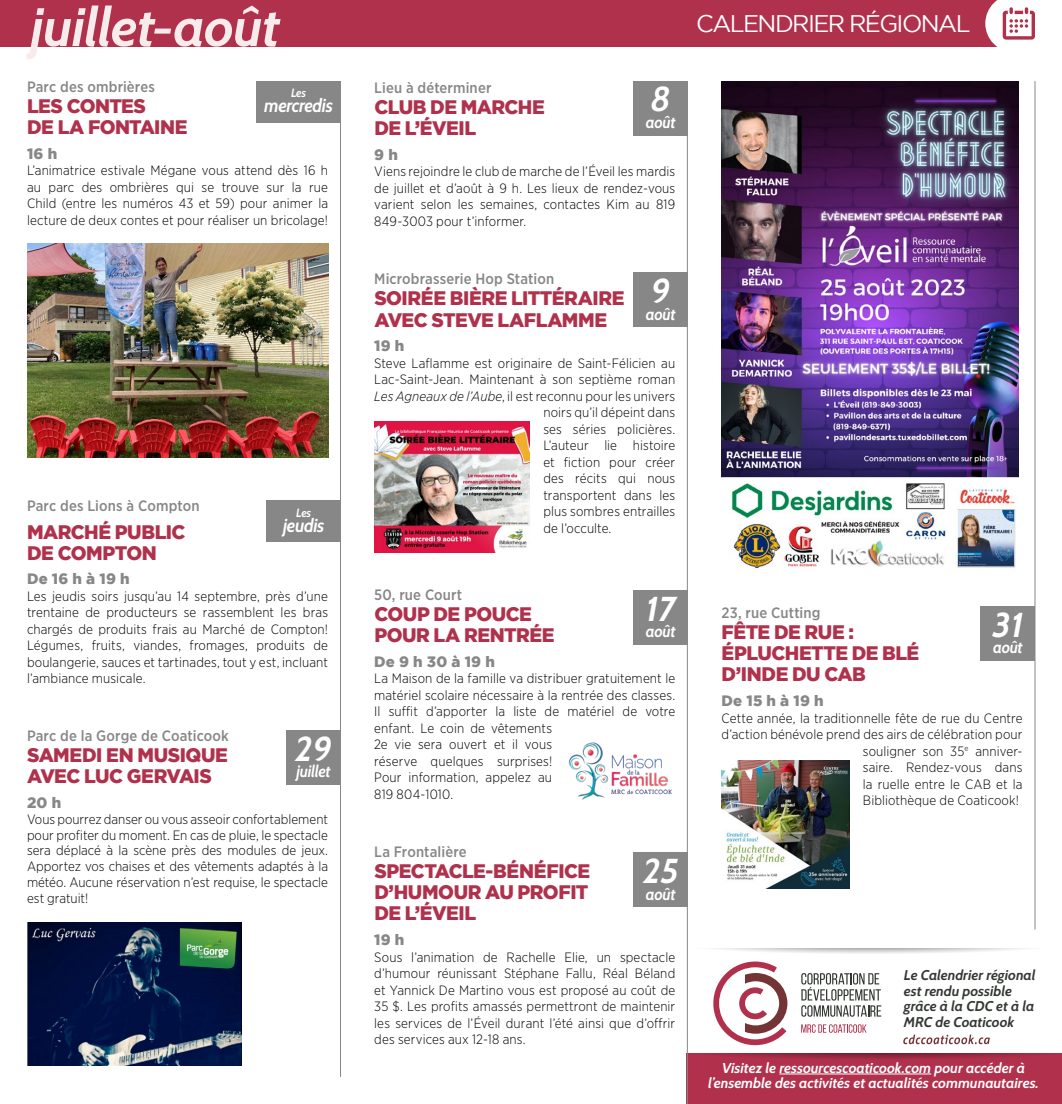
<style>
.page{position:relative;width:1062px;height:1104px;background:#fff}
.page>*{position:absolute;margin:0;border:0;box-sizing:border-box;transform-origin:0 0}
.t1{font:italic 700 54px "Cabin";letter-spacing:-.015em;color:#f7ebeb}
.t2{font:italic 700 34.5px "Cabin";color:#fff}
.t3{font:24px "Gotham";letter-spacing:-.065em;color:#fff}
.t4{font:900 19.5px/21px "Gotham";letter-spacing:-.025em;color:#b0314c}
.t5{font:italic 700 18.75px "Cabin";letter-spacing:-.02em;color:#fff;scale:.92 1}
.t6{font:italic 700 16.5px "Cabin";letter-spacing:-.02em;color:#fff;scale:.92 1}
.t7{font:500 15px "Gotham Narrow";letter-spacing:.01em;color:#878787}
.t8{font:900 15px "Gotham";letter-spacing:.02em;color:#878787}
.t9{font:italic 700 14.25px/15.8px "Cabin";color:#fff;text-align:center}
.t10{font:italic 700 14.1px/15.6px "Cabin";color:#343833}
.t11{font:300 13.5px/16.5px "Gotham Narrow";letter-spacing:.01em;color:#000;text-align:justify}
.t12{font:italic 700 12px "Cabin";letter-spacing:-.025em;color:#fff;scale:.92 1}
.s1{font-style:italic}
</style>
<div class="page">
<div style="left:0;top:0;width:1016px;height:46px;background:#b0314c"></div>
<svg style="left:985px;top:0;width:50px;height:47px"></svg>
<svg style="left:688px;top:1053px;width:374px;height:50px;background:#ae314c"></svg>
<svg style="left:714px;top:948px;width:313px;height:6px"></svg>
<hr style="left:779px;top:1073px;width:152px;height:1px;background:#fff">
<svg style="left:903px;top:1034px;width:87px;height:9px"></svg>
<svg style="left:801px;top:973px;width:80px;height:43px"></svg>
<svg style="left:801px;top:1024px;width:66px;height:8px"></svg>
<svg style="left:713px;top:961px;width:74px;height:83px"></svg>
<div style="left:634px;top:81px;width:54px;height:54px;background:#878787"></div>
<div style="left:634px;top:273px;width:54px;height:54px;background:#878787"></div>
<div style="left:981px;top:606px;width:54px;height:54px;background:#878787"></div>
<div style="left:634px;top:590px;width:54px;height:54px;background:#878787"></div>
<div style="left:286px;top:730px;width:54px;height:54px;background:#878787"></div>
<div style="left:634px;top:852px;width:54px;height:54px;background:#878787"></div>
<hr style="left:340px;top:81px;width:1px;height:995px;background:#878787">
<hr style="left:687px;top:81px;width:1px;height:1022px;background:#878787">
<hr style="left:1035px;top:81px;width:1px;height:848px;background:#878787">
<div style="left:267px;top:500px;width:74px;height:42px;background:#878787"></div>
<div style="left:256px;top:81px;width:85px;height:42px;background:#878787"></div>
<img style="left:721px;top:760px;width:128px;height:127px">
<img style="left:721px;top:81px;width:298px;height:488px">
<img style="left:27px;top:243px;width:301px;height:214px">
<img style="left:568px;top:742px;width:104px;height:58px">
<img style="left:27px;top:922px;width:215px;height:143px">
<img style="left:374px;top:421px;width:156px;height:131px">
<h1 class="t1" style="left:31px;top:-6px;width:251px">juillet-août</h1>
<h3 class="t3" style="left:696px;top:10px;width:276px">CALENDRIER RÉGIONAL</h3>
<p class="t7" style="left:27px;top:77px;width:129px">Parc des ombrières</p>
<h3 class="t4" style="left:27px;top:95px;width:162px">LES CONTES<br>DE LA FONTAINE</h3>
<p class="t8" style="left:27px;top:145px;width:32px">16 h</p>
<p class="t11" style="left:27px;top:162px;width:303px">L’animatrice estivale Mégane vous attend dès 16 h au parc des ombrières qui se trouve sur la rue Child (entre les numéros 43 et 59) pour animer la lecture de deux contes et pour réaliser un bricolage!</p>
<p class="t12" style="left:291px;top:86px;width:18px">Les</p>
<h3 class="t5" style="left:264px;top:94px;width:76px">mercredis</h3>
<p class="t7" style="left:27px;top:496px;width:174px">Parc des Lions à Compton</p>
<h3 class="t4" style="left:27px;top:520px;width:160px">MARCHÉ PUBLIC<br>DE COMPTON</h3>
<p class="t8" style="left:27px;top:570px;width:104px">De 16 h à 19 h</p>
<p class="t11" style="left:27px;top:587px;width:303px">Les jeudis soirs jusqu’au 14 septembre, près d’une trentaine de producteurs se rassemblent les bras chargés de produits frais au Marché de Compton!<br>Légumes, fruits, viandes, fromages, produits de boulangerie, sauces et tartinades, tout y est, incluant l’ambiance musicale.</p>
<p class="t12" style="left:296px;top:505px;width:18px">Les</p>
<h3 class="t5" style="left:283px;top:513px;width:46px">jeudis</h3>
<p class="t7" style="left:27px;top:726px;width:203px">Parc de la Gorge de Coaticook</p>
<h3 class="t4" style="left:27px;top:744px;width:202px">SAMEDI EN MUSIQUE<br>AVEC LUC GERVAIS</h3>
<p class="t8" style="left:27px;top:793px;width:36px">20 h</p>
<p class="t11" style="left:27px;top:810px;width:303px;line-height:15.8px">Vous pourrez danser ou vous asseoir confortablement pour profiter du moment. En cas de pluie, le spectacle sera déplacé à la scène près des modules de jeux.<br>Apportez vos chaises et des vêtements adaptés à la météo. Aucune réservation n’est requise, le spectacle est gratuit!</p>
<h2 class="t2" style="left:295px;top:727px;width:39px">29</h2>
<p class="t6" style="left:296px;top:761px;width:39px">juillet</p>
<p class="t7" style="left:374px;top:78px;width:119px">Lieu à déterminer</p>
<h3 class="t4" style="left:374px;top:96px;width:172px">CLUB DE MARCHE<br>DE L’ÉVEIL</h3>
<p class="t8" style="left:374px;top:146px;width:25px">9 h</p>
<p class="t11" style="left:374px;top:163px;width:303px">Viens rejoindre le club de marche de l’Éveil les mardis de juillet et d’août à 9 h. Les lieux de rendez-vous varient selon les semaines, contactes Kim au 819<br>849-3003 pour t’informer.</p>
<h2 class="t2" style="left:651px;top:78px;width:22px">8</h2>
<p class="t6" style="left:646px;top:112px;width:34px">août</p>
<p class="t7" style="left:374px;top:269px;width:181px">Microbrasserie Hop Station</p>
<h3 class="t4" style="left:374px;top:287px;width:252px">SOIRÉE BIÈRE LITTÉRAIRE<br>AVEC STEVE LAFLAMME</h3>
<p class="t8" style="left:374px;top:337px;width:32px">19 h</p>
<p class="t11" style="left:374px;top:354px;width:303px">Steve Laflamme est originaire de Saint-Félicien au</p>
<p class="t11" style="left:374px;top:371px;width:303px">Lac-Saint-Jean. Maintenant à son septième roman</p>
<p class="t11" style="left:374px;top:387px;width:303px"><span class="s1">Les Agneaux de l’Aube</span>, il est reconnu pour les univers</p>
<p class="t11" style="left:543px;top:404px;width:133px">noirs qu’il dépeint dans</p>
<p class="t11" style="left:543px;top:420px;width:133px">ses séries policières.</p>
<p class="t11" style="left:543px;top:437px;width:133px">L’auteur lie histoire</p>
<p class="t11" style="left:543px;top:453px;width:133px">et fiction pour créer</p>
<p class="t11" style="left:543px;top:470px;width:133px">des récits qui nous</p>
<p class="t11" style="left:543px;top:486px;width:133px">transportent dans les</p>
<p class="t11" style="left:543px;top:503px;width:133px">plus sombres entrailles</p>
<p class="t11" style="left:543px;top:519px;width:70px">de l’occulte.</p>
<h2 class="t2" style="left:651px;top:270px;width:21px">9</h2>
<p class="t6" style="left:646px;top:304px;width:34px">août</p>
<p class="t7" style="left:374px;top:584px;width:90px">50, rue Court</p>
<h3 class="t4" style="left:374px;top:602px;width:182px">COUP DE POUCE<br>POUR LA RENTRÉE</h3>
<p class="t8" style="left:374px;top:652px;width:122px">De 9 h 30 à 19 h</p>
<p class="t11" style="left:374px;top:669px;width:303px;text-align:left">La Maison de la famille va distribuer gratuitement le matériel scolaire nécessaire à la rentrée des classes.<br>Il suffit d’apporter la liste de matériel de votre enfant. Le coin de vêtements<br>2e vie sera ouvert et il vous<br>réserve quelques surprises!<br>Pour information, appelez au<br>819 804-1010.</p>
<h2 class="t2" style="left:646px;top:587px;width:31px">17</h2>
<p class="t6" style="left:646px;top:621px;width:34px">août</p>
<p class="t7" style="left:374px;top:842px;width:94px">La Frontalière</p>
<h3 class="t4" style="left:374px;top:860px;width:217px;text-align:justify">SPECTACLE-BÉNÉFICE D’HUMOUR AU PROFIT DE L’ÉVEIL</h3>
<p class="t8" style="left:374px;top:930px;width:32px">19 h</p>
<p class="t11" style="left:374px;top:947px;width:303px">Sous l’animation de Rachelle Elie, un spectacle d’humour réunissant Stéphane Fallu, Réal Béland et Yannick De Martino vous est proposé au coût de 35 $. Les profits amassés permettront de maintenir les services de l’Éveil durant l’été ainsi que d’offrir des services aux 12-18 ans.</p>
<h2 class="t2" style="left:643px;top:849px;width:38px">25</h2>
<p class="t6" style="left:646px;top:883px;width:34px">août</p>
<p class="t7" style="left:721px;top:603px;width:101px">23, rue Cutting</p>
<h3 class="t4" style="left:722px;top:621px;width:199px">FÊTE DE RUE :<br>ÉPLUCHETTE DE BLÉ<br>D’INDE DU CAB</h3>
<p class="t8" style="left:721px;top:692px;width:104px">De 15 h à 19 h</p>
<p class="t11" style="left:721px;top:709px;width:303px;text-align:right">Cette année, la traditionnelle fête de rue du Centre d’action bénévole prend des airs de célébration pour souligner son 35<sup>e</sup> anniver-<br>saire. Rendez-vous dans<br>la ruelle entre le CAB et la<br>Bibliothèque de Coaticook!</p>
<h2 class="t2" style="left:993px;top:603px;width:32px">31</h2>
<p class="t6" style="left:993px;top:637px;width:34px">août</p>
<p class="t10" style="left:904px;top:967px;width:133px">Le Calendrier régional est rendu possible grâce à la CDC et à la<br>MRC de Coaticook</p>
<p class="t9" style="left:708px;top:1059px;width:332px">Visitez le ressourcescoaticook.com pour accéder à l’ensemble des activités et actualités communautaires.</p>
</div>
